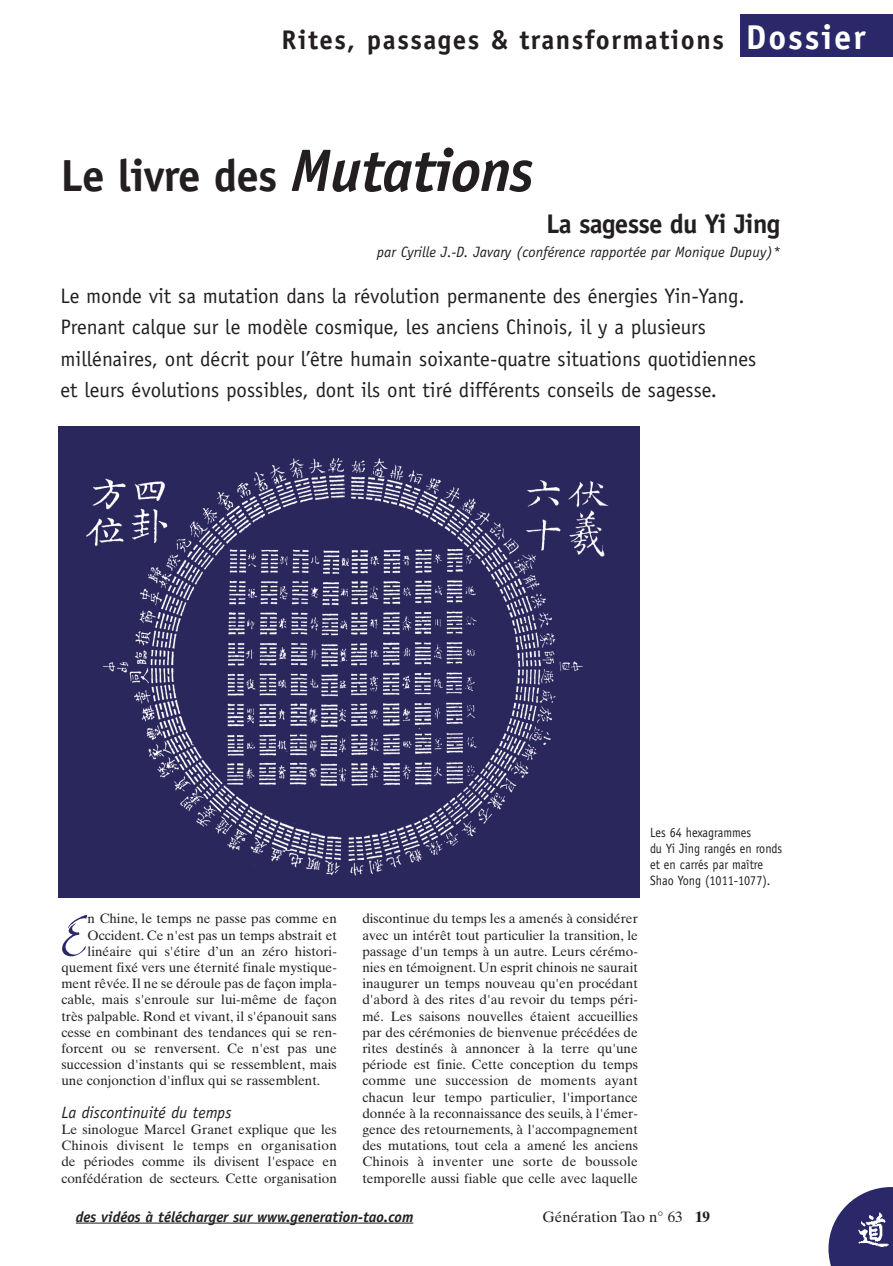
<style>
.page{position:relative;width:893px;height:1266px;background:#fff}
.page>*{position:absolute;margin:0;border:0;box-sizing:border-box;transform-origin:0 0}
.t1{font:61.95px "Bergell Plain";color:#2a2869}
.t2{font:700 45px "Officina Sans";letter-spacing:-.015em;color:#231f20}
.t3{font:700 27px "Officina Sans";letter-spacing:.055em;color:#231f20}
.t4{font:700 27px "Officina Sans";letter-spacing:-.03em;color:#231f20}
.t5{font:21px/31.5px "Officina Sans";color:#231f20}
.t6{font:italic 16.5px "Officina Sans";color:#231f20}
.t7{font:italic 15px "Officina Sans";color:#231f20}
.t8{font:italic 700 15px "Officina Sans";color:#231f20}
.t9{font:15px "Times Ten";color:#231f20}
.t10{font:13.5px/16.2px "Times Ten";color:#231f20;text-align:justify}
.t11{font:13.5px/16.2px "Officina Sans";color:#231f20;scale:.9 1}
.s1{font-size:34.5px;color:#fff}
.s2{font-style:italic;font-size:60px}
.s3{font-weight:700}
</style>
<div class="page">
<svg style="left:828px;top:1187px;width:65px;height:78px"></svg>
<img style="left:857px;top:1209px;width:33px;height:39px">
<hr style="left:76px;top:1222px;width:337px;height:1px;background:#231f20">
<div style="left:740px;top:14px;width:153px;height:43px;background:#2a2869"></div>
<img style="left:59px;top:426px;width:580px;height:471px">
<h3 class="t3" style="left:282px;top:29px;width:585px">Rites, passages &amp; transformations <span class="s1">Dossier</span></h3>
<h2 class="t2" style="left:60px;top:158px;width:475px">Le livre des <span class="s2">Mutations</span></h2>
<h3 class="t4" style="left:546px;top:213px;width:236px">La sagesse du Yi Jing</h3>
<p class="t7" style="left:377px;top:246px;width:405px">par Cyrille J.-D. Javary (conférence rapportée par Monique Dupuy)*</p>
<p class="t5" style="left:60px;top:281px;width:697px">Le monde vit sa mutation dans la révolution permanente des énergies Yin-Yang.<br>Prenant calque sur le modèle cosmique, les anciens Chinois, il y a plusieurs millénaires, ont décrit pour l’être humain soixante-quatre situations quotidiennes et leurs évolutions possibles, dont ils ont tiré différents conseils de sagesse.</p>
<h1 class="t1" style="left:61px;top:909px;width:28px">E</h1>
<p class="t10" style="left:88px;top:911px;width:251px">n Chine, le temps ne passe pas comme en</p>
<p class="t10" style="left:88px;top:928px;width:251px">Occident. Ce n'est pas un temps abstrait et</p>
<p class="t10" style="left:88px;top:944px;width:251px">linéaire qui s'étire d’un an zéro histori-</p>
<p class="t10" style="left:61px;top:960px;width:277px">quement fixé vers une éternité finale mystique-</p>
<p class="t10" style="left:61px;top:976px;width:277px">ment rêvée. Il ne se déroule pas de façon impla-</p>
<p class="t10" style="left:61px;top:992px;width:277px">cable, mais s'enroule sur lui-même de façon</p>
<p class="t10" style="left:61px;top:1009px;width:277px">très palpable. Rond et vivant, il s'épanouit sans</p>
<p class="t10" style="left:61px;top:1025px;width:277px">cesse en combinant des tendances qui se ren-</p>
<p class="t10" style="left:61px;top:1041px;width:277px">forcent ou se renversent. Ce n'est pas une</p>
<p class="t10" style="left:61px;top:1057px;width:277px">succession d'instants qui se ressemblent, mais</p>
<p class="t10" style="left:61px;top:1073px;width:260px">une conjonction d'influx qui se rassemblent.</p>
<p class="t6" style="left:61px;top:1105px;width:172px">La discontinuité du temps</p>
<p class="t10" style="left:61px;top:1122px;width:277px">Le sinologue Marcel Granet explique que les Chinois divisent le temps en organisation de périodes comme ils divisent l'espace en confédération de secteurs. Cette organisation</p>
<p class="t10" style="left:362px;top:911px;width:277px">discontinue du temps les a amenés à considérer avec un intérêt tout particulier la transition, le passage d'un temps à un autre. Leurs cérémo&shy;nies en témoignent. Un esprit chinois ne saurait inaugurer un temps nouveau qu'en procédant d'abord à des rites d'au revoir du temps péri&shy;mé. Les saisons nouvelles étaient accueillies par des cérémonies de bienvenue précédées de rites destinés à annoncer à la terre qu'une période est finie. Cette conception du temps comme une succession de moments ayant chacun leur tempo particulier, l'importance donnée à la reconnaissance des seuils, à l'émer&shy;gence des retournements, à l'accompagnement des mutations, tout cela a amené les anciens Chinois à inventer une sorte de boussole temporelle aussi fiable que celle avec laquelle</p>
<p class="t11" style="left:650px;top:825px;width:148px">Les 64 hexagrammes<br>du Yi Jing rangés en ronds et en carrés par maître<br>Shao Yong (1011-1077).</p>
<p class="t8" style="left:76px;top:1210px;width:339px">des vidéos à télécharger sur www.generation-tao.com</p>
<p class="t9" style="left:542px;top:1211px;width:169px">Génération Tao n° 63 <span class="s3">19</span></p>
</div>
